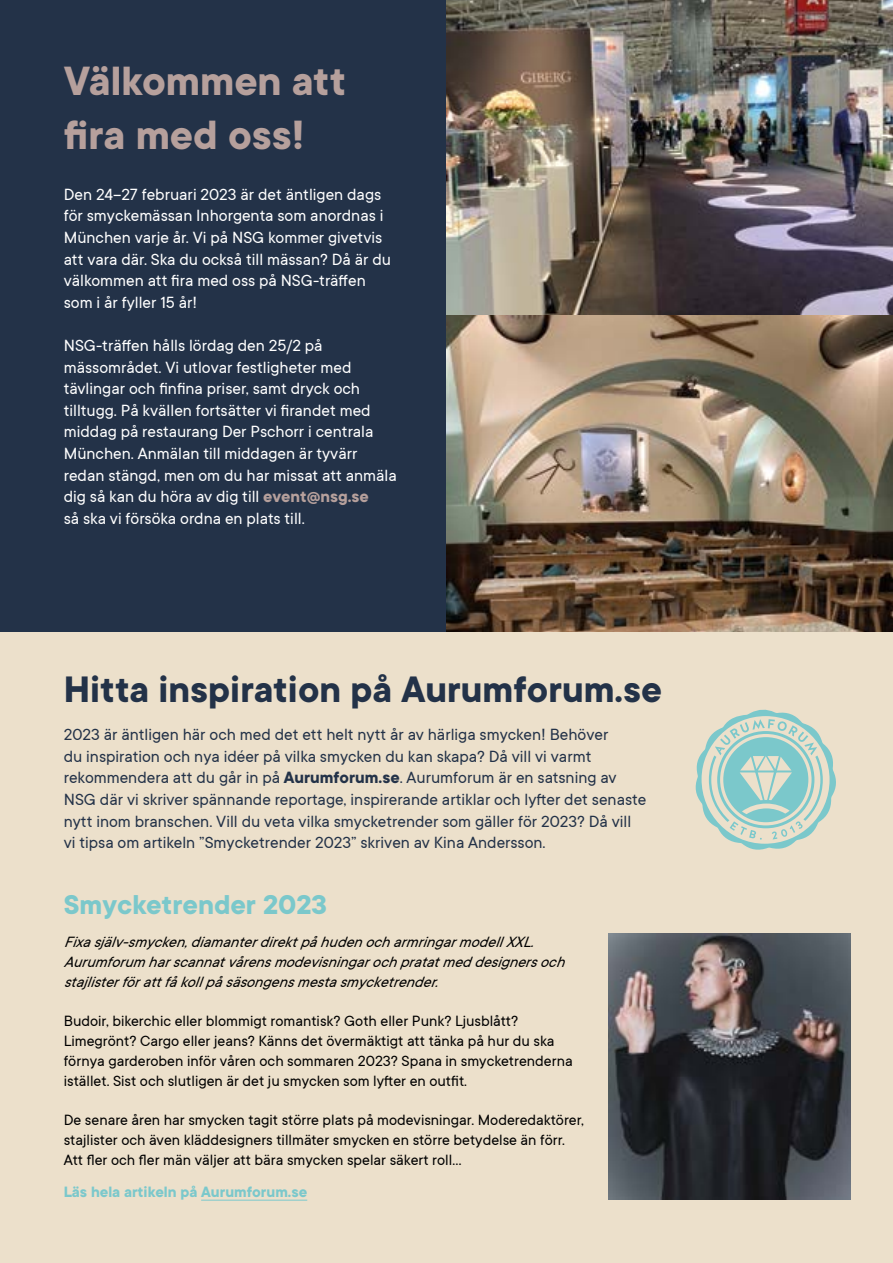
<style>
.page{position:relative;width:893px;height:1263px;background:#fff}
.page>*{position:absolute;margin:0;border:0;box-sizing:border-box;transform-origin:0 0}
.t1{font:700 45px/54px "TT Commons";color:#b6a09c}
.t2{font:700 40.5px "TT Commons";color:#233248}
.t3{font:700 30px "TT Commons";color:#7bc8cb}
.t4{font:18px/21.6px "TT Commons";color:#fff}
.t5{font:18px/21.6px "TT Commons";color:#233248}
.t6{font:16.5px/19.8px "TT Commons";color:#000}
.t7{font:italic 16.5px/19.8px "TT Commons";color:#000}
.t8{font:700 16.5px "TT Commons";color:#7bc8cb}
.s1{font-weight:700;color:#b6a09c}
.s2{font-weight:700}
</style>
<div class="page">
<div style="left:0;top:631px;width:893px;height:632px;background:#ece0cb"></div>
<div style="left:0;top:0;width:893px;height:631px;background:#233248"></div>
<img style="left:446px;top:0;width:447px;height:631px">
<hr style="left:201px;top:1200px;width:106px;height:1px;background:#7bc8cb">
<svg style="left:696px;top:710px;width:140px;height:140px"></svg>
<img style="left:608px;top:933px;width:242px;height:266px">
<h1 class="t1" style="left:64px;top:55px;width:284px">Välkommen att fira med oss!</h1>
<p class="t4" style="left:64px;top:184px;width:329px">Den 24–27 februari 2023 är det äntligen dags för smyckemässan Inhorgenta som anordnas i München varje år. Vi på NSG kommer givetvis att vara där. Ska du också till mässan? Då är du välkommen att fira med oss på NSG-träffen som i år fyller 15 år!</p>
<p class="t4" style="left:64px;top:335px;width:334px">NSG-träffen hålls lördag den 25/2 på mässområdet. Vi utlovar festligheter med tävlingar och finfina priser, samt dryck och tilltugg. På kvällen fortsätter vi firandet med middag på restaurang Der Pschorr i centrala München. Anmälan till middagen är tyvärr redan stängd, men om du har missat att anmäla dig så kan du höra av dig till <span class="s1">event@nsg.se<br></span>så ska vi försöka ordna en plats till.</p>
<h2 class="t2" style="left:64px;top:667px;width:600px">Hitta inspiration på Aurumforum.se</h2>
<p class="t5" style="left:64px;top:724px;width:584px">2023 är äntligen här och med det ett helt nytt år av härliga smycken! Behöver<br>du inspiration och nya idéer på vilka smycken du kan skapa? Då vill vi varmt rekommendera att du går in på <span class="s2">Aurumforum.se</span>. Aurumforum är en satsning av NSG där vi skriver spännande reportage, inspirerande artiklar och lyfter det senaste nytt inom branschen. Vill du veta vilka smycketrender som gäller för 2023? Då vill vi tipsa om artikeln ”Smycketrender 2023” skriven av Kina Andersson.</p>
<h3 class="t3" style="left:64px;top:888px;width:265px">Smycketrender 2023</h3>
<p class="t7" style="left:64px;top:932px;width:508px">Fixasjälv-smycken,diamanterdirektpåhudenocharmringarmodellXXL.<br>Aurumforumharscannatvårensmodevisningarochpratatmeddesignersoch stajlisterförattfåkollpåsäsongensmestasmycketrender.</p>
<p class="t6" style="left:64px;top:1011px;width:510px">Budoir, bikerchic eller blommigt romantisk? Goth eller Punk? Ljusblått?<br>Limegrönt? Cargo eller jeans? Känns det övermäktigt att tänka på hur du ska förnya garderoben inför våren och sommaren 2023? Spana in smycketrenderna istället. Sist och slutligen är det ju smycken som lyfter en outfit.</p>
<p class="t6" style="left:64px;top:1110px;width:522px">De senare åren har smycken tagit större plats på modevisningar. Moderedaktörer, stajlister och även kläddesigners tillmäter smycken en större betydelse än förr.<br>Att fler och fler män väljer att bära smycken spelar säkert roll...</p>
<p class="t8" style="left:64px;top:1183px;width:245px">Läs hela artikeln på Aurumforum.se</p>
</div>
